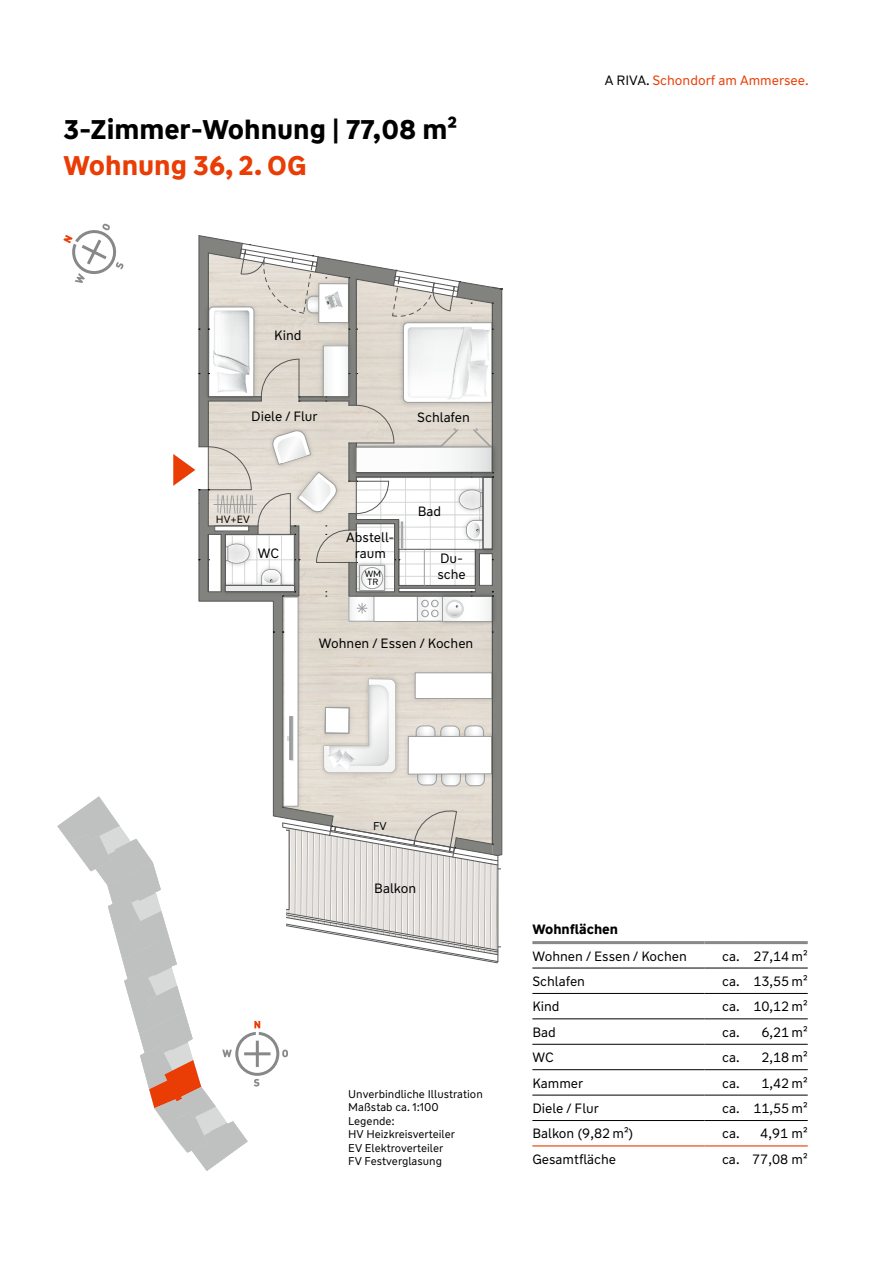
<style>
.page{position:relative;width:893px;height:1263px;background:#fff}
.page>*{position:absolute;margin:0;border:0;box-sizing:border-box;transform-origin:0 0}
.t1{font:700 27px "WW Type";color:#000}
.t2{font:700 27px "WW Type";color:#ea3c05}
.t3{font:13.5px/16.2px "WW Type";color:#000}
.t4{font:13.5px "WW Type";color:#ea3c05}
.t5{font:700 13.5px "WW Type";color:#000}
.t6{font:11.25px/13.5px "WW Type";color:#000}
.t7{font:10.5px "WW Type";color:#000}
.t8{font:9px/8.2px "WW Type";color:#000;text-align:center}
.s1{color:#000}
</style>
<div class="page">
<hr style="left:532px;top:968px;width:172px;height:1px;background:#000">
<hr style="left:704px;top:968px;width:35px;height:1px;background:#000">
<hr style="left:739px;top:968px;width:69px;height:1px;background:#000">
<hr style="left:532px;top:993px;width:172px;height:1px;background:#000">
<hr style="left:704px;top:993px;width:35px;height:1px;background:#000">
<hr style="left:739px;top:993px;width:69px;height:1px;background:#000">
<hr style="left:532px;top:1018px;width:172px;height:1px;background:#000">
<hr style="left:704px;top:1018px;width:35px;height:1px;background:#000">
<hr style="left:739px;top:1018px;width:69px;height:1px;background:#000">
<hr style="left:532px;top:1044px;width:172px;height:1px;background:#000">
<hr style="left:704px;top:1044px;width:35px;height:1px;background:#000">
<hr style="left:739px;top:1044px;width:69px;height:1px;background:#000">
<hr style="left:532px;top:1069px;width:172px;height:1px;background:#000">
<hr style="left:704px;top:1069px;width:35px;height:1px;background:#000">
<hr style="left:739px;top:1069px;width:69px;height:1px;background:#000">
<hr style="left:532px;top:1095px;width:172px;height:1px;background:#000">
<hr style="left:704px;top:1095px;width:35px;height:1px;background:#000">
<hr style="left:739px;top:1095px;width:69px;height:1px;background:#000">
<hr style="left:532px;top:1120px;width:172px;height:1px;background:#000">
<hr style="left:704px;top:1120px;width:35px;height:1px;background:#000">
<hr style="left:739px;top:1120px;width:69px;height:1px;background:#000">
<hr style="left:532px;top:941px;width:172px;height:3px;background:#878988">
<hr style="left:704px;top:941px;width:35px;height:3px;background:#878988">
<hr style="left:739px;top:941px;width:69px;height:3px;background:#878988">
<hr style="left:532px;top:1145px;width:172px;height:1px;background:#ea3c05">
<hr style="left:704px;top:1145px;width:35px;height:1px;background:#ea3c05">
<hr style="left:739px;top:1145px;width:69px;height:1px;background:#ea3c05">
<svg style="left:57px;top:223px;width:446px;height:948px"></svg>
<h1 class="t1" style="left:63px;top:112px;width:395px">3-Zimmer-Wohnung | 77,08 m²</h1>
<h1 class="t2" style="left:63px;top:148px;width:245px">Wohnung 36, 2. OG</h1>
<p class="t3" style="left:274px;top:327px;width:29px">Kind</p>
<p class="t3" style="left:251px;top:409px;width:68px">Diele / Flur</p>
<p class="t3" style="left:417px;top:409px;width:54px">Schlafen</p>
<p class="t7" style="left:216px;top:512px;width:35px">HV+EV</p>
<p class="t3" style="left:258px;top:545px;width:23px">WC</p>
<p class="t3" style="left:346px;top:529px;width:50px;text-align:center">Abstell&shy;raum</p>
<p class="t8" style="left:365px;top:570px;width:18px">WM<br>TR</p>
<p class="t3" style="left:418px;top:503px;width:25px">Bad</p>
<p class="t3" style="left:437px;top:550px;width:30px">Du&shy;sche</p>
<p class="t3" style="left:319px;top:635px;width:156px">Wohnen / Essen / Kochen</p>
<p class="t4" style="left:605px;top:72px;width:205px"><span class="s1">A RIVA.</span> Schondorf am Ammersee.</p>
<p class="t6" style="left:373px;top:819px;width:15px">FV</p>
<p class="t3" style="left:374px;top:880px;width:43px">Balkon</p>
<p class="t6" style="left:348px;top:1087px;width:136px">Unverbindliche Illustration<br>Maßstab ca. 1:100<br>Legende:<br>HV Heizkreisverteiler<br>EV Elektroverteiler<br>FV Festverglasung</p>
<p class="t5" style="left:532px;top:920px;width:87px">Wohnflächen</p>
<p class="t3" style="left:532px;top:948px;width:156px">Wohnen / Essen / Kochen</p>
<p class="t3" style="left:722px;top:948px;width:87px">ca. 27,14 m²</p>
<p class="t3" style="left:532px;top:973px;width:54px">Schlafen</p>
<p class="t3" style="left:722px;top:973px;width:87px">ca. 13,55 m²</p>
<p class="t3" style="left:532px;top:999px;width:29px">Kind</p>
<p class="t3" style="left:722px;top:999px;width:87px">ca. 10,12 m²</p>
<p class="t3" style="left:532px;top:1024px;width:25px">Bad</p>
<p class="t3" style="left:722px;top:1024px;width:87px">ca. 6,21 m²</p>
<p class="t3" style="left:532px;top:1049px;width:23px">WC</p>
<p class="t3" style="left:722px;top:1049px;width:87px">ca. 2,18 m²</p>
<p class="t3" style="left:532px;top:1075px;width:52px">Kammer</p>
<p class="t3" style="left:722px;top:1075px;width:87px">ca. 1,42 m²</p>
<p class="t3" style="left:532px;top:1100px;width:68px">Diele / Flur</p>
<p class="t3" style="left:722px;top:1100px;width:87px">ca. 11,55 m²</p>
<p class="t3" style="left:532px;top:1126px;width:102px">Balkon (9,82 m²)</p>
<p class="t3" style="left:722px;top:1126px;width:87px">ca. 4,91 m²</p>
<p class="t3" style="left:532px;top:1151px;width:85px">Gesamtfläche</p>
<p class="t3" style="left:722px;top:1151px;width:87px">ca. 77,08 m²</p>
</div>
